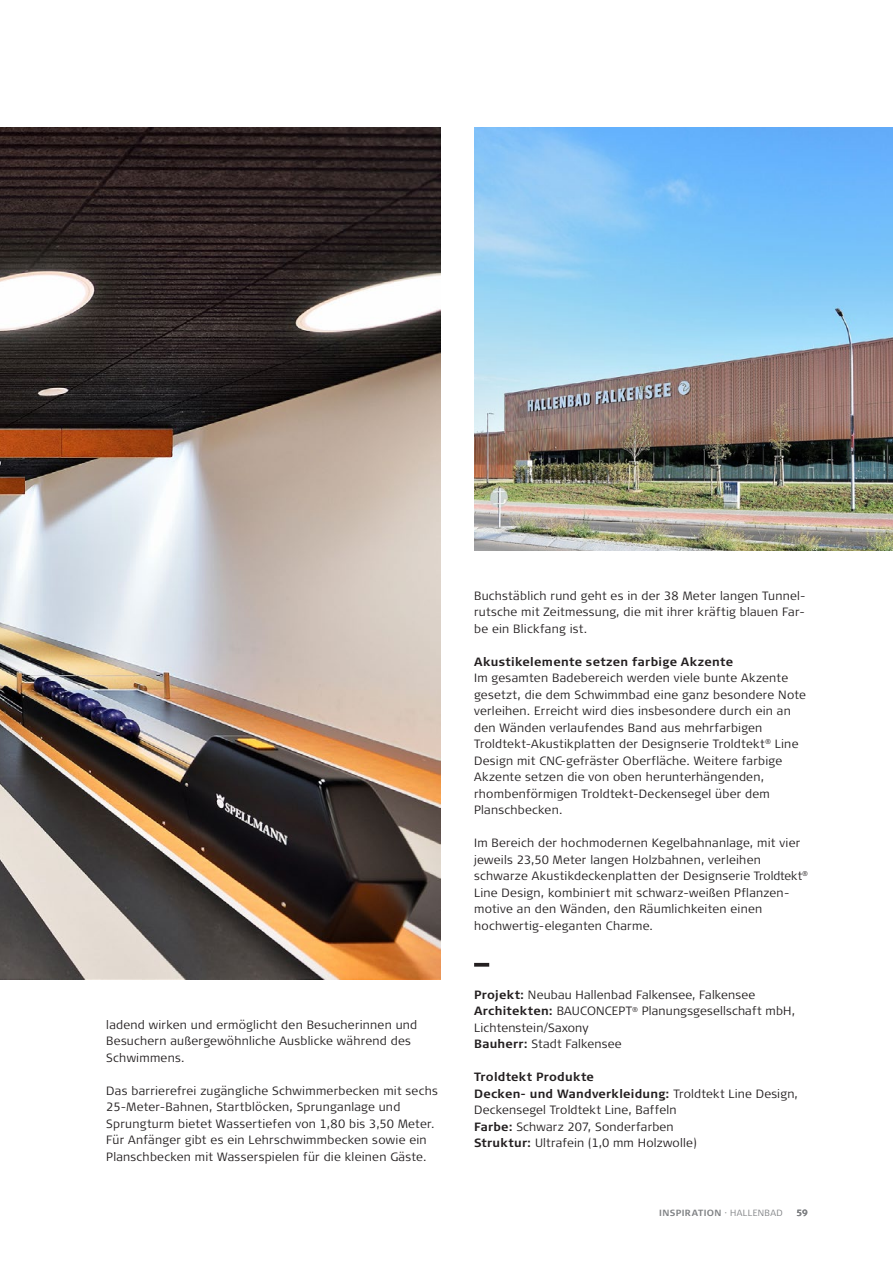
<style>
.page{position:relative;width:893px;height:1263px;background:#fff}
.page>*{position:absolute;margin:0;border:0;box-sizing:border-box;transform-origin:0 0}
.Brødtext{font:300 12px/16.5px "Signa Pro";letter-spacing:.02em;color:#231f20}
.Mellemrubrik{font:700 12px "Signa Pro";letter-spacing:.025em;color:#231f20}
.Brødtext-2{font:700 12px "Signa Pro";letter-spacing:.02em;color:#231f20}
.t1{font:700 9px "Signa Pro";letter-spacing:.04em;color:#808285}
.s1{font-weight:700}
.s2{font-weight:300}
</style>
<div class="page">
<svg style="left:474px;top:963px;width:15px;height:4px"></svg>
<img style="left:0;top:128px;width:440px;height:851px">
<img style="left:474px;top:128px;width:419px;height:422px">
<p class="Brødtext" style="left:106px;top:1016px;width:312px">ladend wirken und ermöglicht den Besucherinnen und<br>Besuchern außergewöhnliche Ausblicke während des<br>Schwimmens.</p>
<p class="Brødtext" style="left:106px;top:1082px;width:333px">Das barrierefrei zugängliche Schwimmerbecken mit sechs 25-Meter-Bahnen, Startblöcken, Sprunganlage und Sprungturm bietet Wassertiefen von 1,80 bis 3,50 Meter.<br>Für Anfänger gibt es ein Lehrschwimmbecken sowie ein Planschbecken mit Wasserspielen für die kleinen Gäste.</p>
<p class="Brødtext" style="left:474px;top:587px;width:333px;text-align:justify">Buchstäblich rund geht es in der 38 Meter langen Tunnel&shy;rutsche mit Zeitmessung, die mit ihrer kräftig blauen Far&shy;be ein Blickfang ist.</p>
<p class="Mellemrubrik" style="left:474px;top:653px;width:260px">Akustikelemente setzen farbige Akzente</p>
<p class="Brødtext" style="left:474px;top:669px;width:333px">Im gesamten Badebereich werden viele bunte Akzente gesetzt, die dem Schwimmbad eine ganz besondere Note verleihen. Erreicht wird dies insbesondere durch ein an den Wänden verlaufendes Band aus mehrfarbigen Troldtekt-Akustikplatten der Designserie Troldtekt<sup>®</sup> Line Design mit CNC-gefräster Oberfläche. Weitere farbige Akzente setzen die von oben herunterhängenden, rhombenförmigen Troldtekt-Deckensegel über dem Planschbecken.</p>
<p class="Brødtext" style="left:474px;top:834px;width:335px">Im Bereich der hochmodernen Kegelbahnanlage, mit vier jeweils 23,50 Meter langen Holzbahnen, verleihen schwarze Akustikdeckenplatten der Designserie Troldtekt<sup>® </sup>Line Design, kombiniert mit schwarz-weißen Pflanzen&shy;motive an den Wänden, den Räumlichkeiten einen hochwertig-eleganten Charme.</p>
<p class="Brødtext" style="left:474px;top:986px;width:283px"><span class="s1">Projekt:</span> Neubau Hallenbad Falkensee, Falkensee</p>
<p class="Brødtext" style="left:474px;top:1002px;width:323px"><span class="s1">Architekten:</span> BAUCONCEPT<sup>®</sup> Planungsgesellschaft mbH,<br>Lichtenstein/Saxony</p>
<p class="Brødtext" style="left:474px;top:1035px;width:149px"><span class="s1">Bauherr:</span> Stadt Falkensee</p>
<p class="Brødtext-2" style="left:474px;top:1069px;width:121px">Troldtekt Produkte</p>
<p class="Brødtext" style="left:474px;top:1085px;width:325px"><span class="s1">Decken- und Wandverkleidung:</span> Troldtekt Line Design,<br>Deckensegel Troldtekt Line, Baffeln</p>
<p class="Brødtext" style="left:474px;top:1118px;width:201px"><span class="s1">Farbe:</span> Schwarz 207, Sonderfarben</p>
<p class="Brødtext" style="left:474px;top:1134px;width:224px"><span class="s1">Struktur:</span> Ultrafein (1,0 mm Holzwolle)</p>
<p class="t1" style="left:659px;top:1206px;width:125px">INSPIRATION <span class="s2">·HALLENBAD</span></p>
<p class="t1" style="left:796px;top:1206px;width:13px">59</p>
</div>
